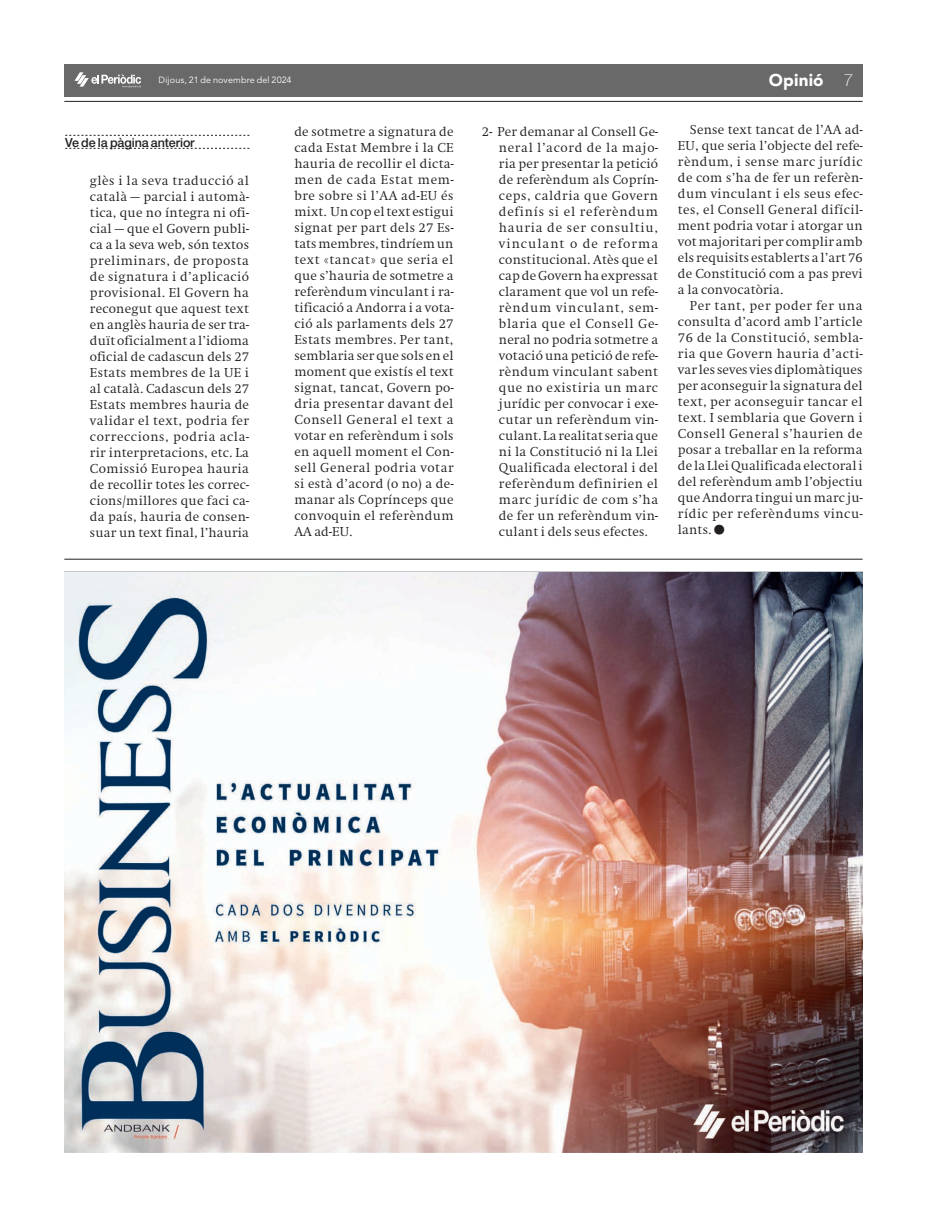
<style>
.page{position:relative;width:927px;height:1220px;background:#fff}
.page>*{position:absolute;margin:0;border:0;box-sizing:border-box;transform-origin:0 0}
.t1{font:900 17px "Avenir LT Std";letter-spacing:.01em;color:#fff}
.t2{font:300 12.5px/16px "Swift ND Std";letter-spacing:.015em;color:#231f20;text-align:justify}
.t3{font:500 12.5px "Helvetica Neue LT Std";letter-spacing:-.01em;color:#231f20}
.t4{font:9px "Avenir LT Std";letter-spacing:.015em;color:#fff}
.s1{font-family:"Helvetica Neue LT Std";font-weight:100}
</style>
<div class="page">
<div style="left:64px;top:64px;width:798px;height:32px;background:#696969"></div>
<svg style="left:74px;top:72px;width:67px;height:16px"></svg>
<hr style="left:64px;top:101px;width:798px;height:1px;background:#231f20">
<img style="left:64px;top:573px;width:798px;height:579px">
<hr style="left:64px;top:559px;width:798px;height:1px;background:#231f20">
<svg style="left:65px;top:148px;width:184px;height:1px"></svg>
<svg style="left:65px;top:135px;width:184px;height:1px"></svg>
<p class="t4" style="left:158px;top:75px;width:135px">Dijous, 21 de novembre del 2024</p>
<h1 class="t1" style="left:769px;top:70px;width:86px">Opinió <span class="s1">7</span></h1>
<p class="t3" style="left:65px;top:135px;width:131px">Ve de la pàgina anterior</p>
<p class="t2" style="left:90px;top:173px;width:161px">glès i la seva traducció al català — parcial i automà&shy;tica, que no íntegra ni ofi&shy;cial — que el Govern publi&shy;ca a la seva web, són textos preliminars, de proposta de signatura i d’aplicació provisional. El Govern ha reconegut que aquest text en anglès hauria de ser tra&shy;duït oficialment a l’idioma oficial de cadascun dels 27<br>Estats membres de la UE i al català. Cadascun dels 27<br>Estats membres hauria de validar el text, podria fer correccions, podria acla&shy;rir interpretacions, etc. La Comissió Europea hauria de recollir totes les correc&shy;cions/millores que faci ca&shy;da país, hauria de consen&shy;suar un text final, l’hauria</p>
<p class="t2" style="left:294px;top:124px;width:161px">de sotmetre a signatura de cada Estat Membre i la CE hauria de recollir el dicta&shy;men de cada Estat mem&shy;bre sobre si l’AA ad-EU és mixt. Un cop el text estigui signat per part dels 27 Es&shy;tats membres, tindríem un text «tancat» que seria el que s’hauria de sotmetre a referèndum vinculant i ra&shy;tificació a Andorra i a vota&shy;ció als parlaments dels 27<br>Estats membres. Per tant, semblaria ser que sols en el moment que existís el text signat, tancat, Govern po&shy;dria presentar davant del Consell General el text a votar en referèndum i sols en aquell moment el Con&shy;sell General podria votar si està d’acord (o no) a de&shy;manar als Coprínceps que convoquin el referèndum AA ad-EU.</p>
<p class="t2" style="left:499px;top:124px;width:161px;text-indent:-17px">2- Per demanar al Consell Ge&shy;neral l’acord de la majo&shy;ria per presentar la petició de referèndum als Coprín&shy;ceps, caldria que Govern definís si el referèndum hauria de ser consultiu, vinculant o de reforma constitucional. Atès que el cap de Govern ha expressat clarament que vol un refe&shy;rèndum vinculant, sem&shy;blaria que el Consell Ge&shy;neral no podria sotmetre a votació una petició de refe&shy;rèndum vinculant sabent que no existiria un marc jurídic per convocar i exe&shy;cutar un referèndum vin&shy;culant. La realitat seria que ni la Constitució ni la Llei Qualificada electoral i del referèndum definirien el marc jurídic de com s’ha de fer un referèndum vin&shy;culant i dels seus efectes.</p>
<p class="t2" style="left:678px;top:122px;width:186px;text-indent:12px">Sense text tancat de l’AA ad-EU, que seria l’objecte del refe&shy;rèndum, i sense marc jurídic de com s’ha de fer un referèn&shy;dum vinculant i els seus efec&shy;tes, el Consell General difícil&shy;ment podria votar i atorgar un vot majoritari per complir amb els requisits establerts a l’art 76 de Constitució com a pas previ a la convocatòria.</p>
<p class="t2" style="left:678px;top:298px;width:186px;text-indent:12px">Per tant, per poder fer una consulta d’acord amb l’article 76 de la Constitució, sembla&shy;ria que Govern hauria d’acti&shy;var les seves vies diplomàtiques per aconseguir la signatura del text, per aconseguir tancar el text. I semblaria que Govern i Consell General s’haurien de posar a treballar en la reforma de la Llei Qualificada electoral i del referèndum amb l’objectiu que Andorra tingui un marc ju&shy;rídic per referèndums vincu&shy;lants.</p>
</div>
